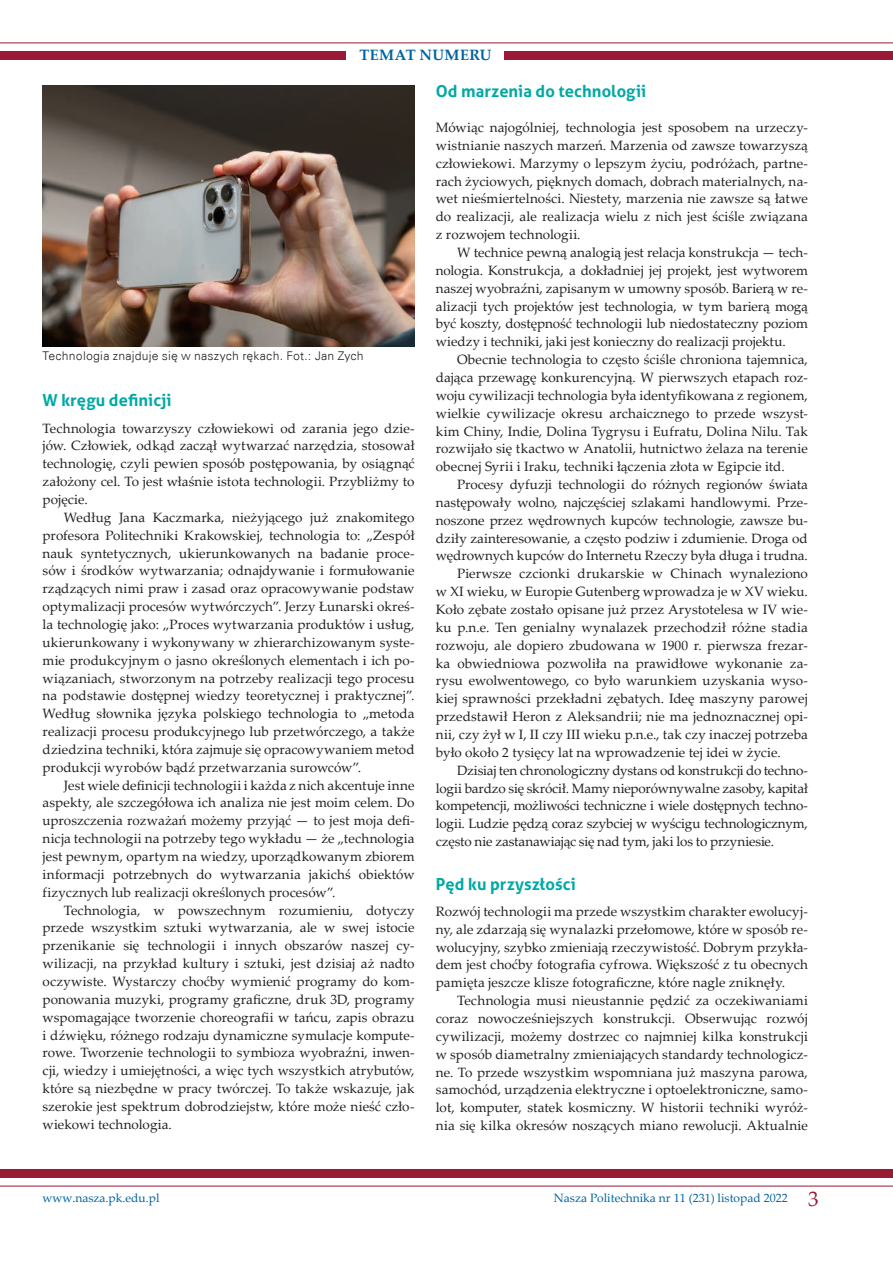
<style>
.page{position:relative;width:893px;height:1263px;background:#fff}
.page>*{position:absolute;margin:0;border:0;box-sizing:border-box;transform-origin:0 0}
.tytul_bezszer_zielon{font:700 16.5px "Aller";letter-spacing:.005em;color:#00a9a5}
.t1{font:700 15px "Palatino Linotype";letter-spacing:.025em;color:#0063a1}
.tekst_szeryfowy{font:13.5px/17.9px "Palatino Linotype";letter-spacing:.005em;color:#231f20;text-align:justify}
.tekst_szeryfowy_beza{font:13.5px/17.9px "Palatino Linotype";letter-spacing:.005em;color:#231f20;text-align:justify}
.t2{font:12px "Palatino Linotype";color:#0063a1}
.ryc_podpis{font:12px "Zurich Lt EU";letter-spacing:.02em;color:#231f20}
.s1{font-size:21px;color:#9a1936}
</style>
<div class="page">
<div style="left:0;top:51px;width:893px;height:9px;background:#9a1936"></div>
<hr style="left:0;top:43px;width:893px;height:1px;background:#9a1936">
<div style="left:347px;top:45px;width:157px;height:21px;background:#fff"></div>
<div style="left:0;top:1169px;width:893px;height:9px;background:#9a1936"></div>
<hr style="left:0;top:1186px;width:893px;height:1px;background:#9a1936">
<img style="left:43px;top:85px;width:372px;height:261px">
<p class="t1" style="left:359px;top:45px;width:134px">TEMAT NUMERU</p>
<p class="ryc_podpis" style="left:43px;top:349px;width:323px">Technologia znajduje się w naszych rękach. Fot.: Jan Zych</p>
<p class="tytul_bezszer_zielon" style="left:43px;top:390px;width:131px">W kręgu definicji</p>
<p class="tekst_szeryfowy_beza" style="left:43px;top:418px;width:374px">Technologia towarzyszy człowiekowi od zarania jego dzie&shy;jów. Człowiek, odkąd zaczął wytwarzać narzędzia, stosował technologię, czyli pewien sposób postępowania, by osiągnąć założony cel. To jest właśnie istota technologii. Przybliżmy to pojęcie.</p>
<p class="tekst_szeryfowy" style="left:43px;top:508px;width:374px;text-indent:21px">Według Jana Kaczmarka, nieżyjącego już znakomitego profesora Politechniki Krakowskiej, technologia to: „Zespół nauk syntetycznych, ukierunkowanych na badanie proce&shy;sów i środków wytwarzania; odnajdywanie i formułowanie rządzących nimi praw i zasad oraz opracowywanie podstaw optymalizacji procesów wytwórczych”. Jerzy Łunarski okreś&shy;la technologię jako: „Proces wytwarzania produktów i usług, ukierunkowany i wykonywany w zhierarchizowanym syste&shy;mie produkcyjnym o jasno określonych elementach i ich po&shy;wiązaniach, stworzonym na potrzeby realizacji tego procesu na podstawie dostępnej wiedzy teoretycznej i praktycznej”.<br>Według słownika języka polskiego technologia to „metoda realizacji procesu produkcyjnego lub przetwórczego, a także dziedzina techniki, która zajmuje się opracowywaniem metod produkcji wyrobów bądź przetwarzania surowców”.</p>
<p class="tekst_szeryfowy" style="left:43px;top:775px;width:374px;text-indent:21px">Jest wiele definicji technologii i każda z nich akcentuje inne aspekty, ale szczegółowa ich analiza nie jest moim celem. Do uproszczenia rozważań możemy przyjąć — to jest moja defi&shy;nicja technologii na potrzeby tego wykładu — że „technologia jest pewnym, opartym na wiedzy, uporządkowanym zbiorem informacji potrzebnych do wytwarzania jakichś obiektów fizycznych lub realizacji określonych procesów”.</p>
<p class="tekst_szeryfowy" style="left:43px;top:900px;width:374px;text-indent:21px">Technologia, w powszechnym rozumieniu, dotyczy przede wszystkim sztuki wytwarzania, ale w swej istocie przenikanie się technologii i innych obszarów naszej cy&shy;wilizacji, na przykład kultury i sztuki, jest dzisiaj aż nadto oczywiste. Wystarczy choćby wymienić programy do kom&shy;ponowania muzyki, programy graficzne, druk 3D, programy wspomagające tworzenie choreografii w tańcu, zapis obrazu i dźwięku, różnego rodzaju dynamiczne symulacje kompute&shy;rowe. Tworzenie technologii to symbioza wyobraźni, inwen&shy;cji, wiedzy i umiejętności, a więc tych wszystkich atrybutów, które są niezbędne w pracy twórczej. To także wskazuje, jak szerokie jest spektrum dobrodziejstw, które może nieść czło&shy;wiekowi technologia.</p>
<p class="tytul_bezszer_zielon" style="left:436px;top:81px;width:212px">Od marzenia do technologii</p>
<p class="tekst_szeryfowy_beza" style="left:436px;top:118px;width:374px">Mówiąc najogólniej, technologia jest sposobem na urzeczy&shy;wistnianie naszych marzeń. Marzenia od zawsze towarzyszą człowiekowi. Marzymy o lepszym życiu, podróżach, partne&shy;rach życiowych, pięknych domach, dobrach materialnych, na&shy;wet nieśmiertelności. Niestety, marzenia nie zawsze są łatwe do realizacji, ale realizacja wielu z nich jest ściśle związana z rozwojem technologii.</p>
<p class="tekst_szeryfowy" style="left:436px;top:243px;width:374px;text-indent:21px">W technice pewną analogią jest relacja konstrukcja — tech&shy;nologia. Konstrukcja, a dokładniej jej projekt, jest wytworem naszej wyobraźni, zapisanym w umowny sposób. Barierą w re&shy;alizacji tych projektów jest technologia, w tym barierą mogą być koszty, dostępność technologii lub niedostateczny poziom wiedzy i techniki, jaki jest konieczny do realizacji projektu.</p>
<p class="tekst_szeryfowy" style="left:436px;top:350px;width:374px;text-indent:21px">Obecnie technologia to często ściśle chroniona tajemnica, dająca przewagę konkurencyjną. W pierwszych etapach roz&shy;woju cywilizacji technologia była identyfikowana z regionem, wielkie cywilizacje okresu archaicznego to przede wszyst&shy;kim Chiny, Indie, Dolina Tygrysu i Eufratu, Dolina Nilu. Tak rozwijało się tkactwo w Anatolii, hutnictwo żelaza na terenie obecnej Syrii i Iraku, techniki łączenia złota w Egipcie itd.</p>
<p class="tekst_szeryfowy" style="left:436px;top:475px;width:374px;text-indent:21px">Procesy dyfuzji technologii do różnych regionów świata następowały wolno, najczęściej szlakami handlowymi. Prze&shy;noszone przez wędrownych kupców technologie, zawsze bu&shy;dziły zainteresowanie, a często podziw i zdumienie. Droga od wędrownych kupców do Internetu Rzeczy była długa i trudna.</p>
<p class="tekst_szeryfowy" style="left:436px;top:564px;width:374px;text-indent:21px">Pierwsze czcionki drukarskie w Chinach wynaleziono w XI wieku, w Europie Gutenberg wprowadza je w XV wieku.<br>Koło zębate zostało opisane już przez Arystotelesa w IV wie&shy;ku p.n.e. Ten genialny wynalazek przechodził różne stadia rozwoju, ale dopiero zbudowana w 1900 r. pierwsza frezar&shy;ka obwiedniowa pozwoliła na prawidłowe wykonanie za&shy;rysu ewolwentowego, co było warunkiem uzyskania wyso&shy;kiej sprawności przekładni zębatych. Ideę maszyny parowej przedstawił Heron z Aleksandrii; nie ma jednoznacznej opi&shy;nii, czy żył w I, II czy III wieku p.n.e., tak czy inaczej potrzeba było około 2 tysięcy lat na wprowadzenie tej idei w życie.</p>
<p class="tekst_szeryfowy" style="left:436px;top:761px;width:374px;text-indent:21px">Dzisiaj ten chronologiczny dystans od konstrukcji do techno&shy;logii bardzo się skrócił. Mamy nieporównywalne zasoby, kapitał kompetencji, możliwości techniczne i wiele dostępnych techno&shy;logii. Ludzie pędzą coraz szybciej w wyścigu technologicznym, często nie zastanawiając się nad tym, jaki los to przyniesie.</p>
<p class="tytul_bezszer_zielon" style="left:436px;top:873px;width:142px">Pęd ku przyszłości</p>
<p class="tekst_szeryfowy_beza" style="left:436px;top:902px;width:374px">Rozwój technologii ma przede wszystkim charakter ewolucyj&shy;ny, ale zdarzają się wynalazki przełomowe, które w sposób re&shy;wolucyjny, szybko zmieniają rzeczywistość. Dobrym przykła&shy;dem jest choćby fotografia cyfrowa. Większość z tu obecnych pamięta jeszcze klisze fotograficzne, które nagle zniknęły.</p>
<p class="tekst_szeryfowy" style="left:436px;top:991px;width:374px;text-indent:21px">Technologia musi nieustannie pędzić za oczekiwaniami coraz nowocześniejszych konstrukcji. Obserwując rozwój cywilizacji, możemy dostrzec co najmniej kilka konstrukcji w sposób diametralny zmieniających standardy technologicz&shy;ne. To przede wszystkim wspomniana już maszyna parowa, samochód, urządzenia elektryczne i optoelektroniczne, samo&shy;lot, komputer, statek kosmiczny. W historii techniki wyróż&shy;nia się kilka okresów noszących miano rewolucji. Aktualnie</p>
<p class="t2" style="left:43px;top:1190px;width:118px">www.nasza.pk.edu.pl</p>
<p class="t2" style="left:554px;top:1190px;width:266px">Nasza Politechnika nr 11 (231) listopad 2022 <span class="s1">3</span></p>
</div>
